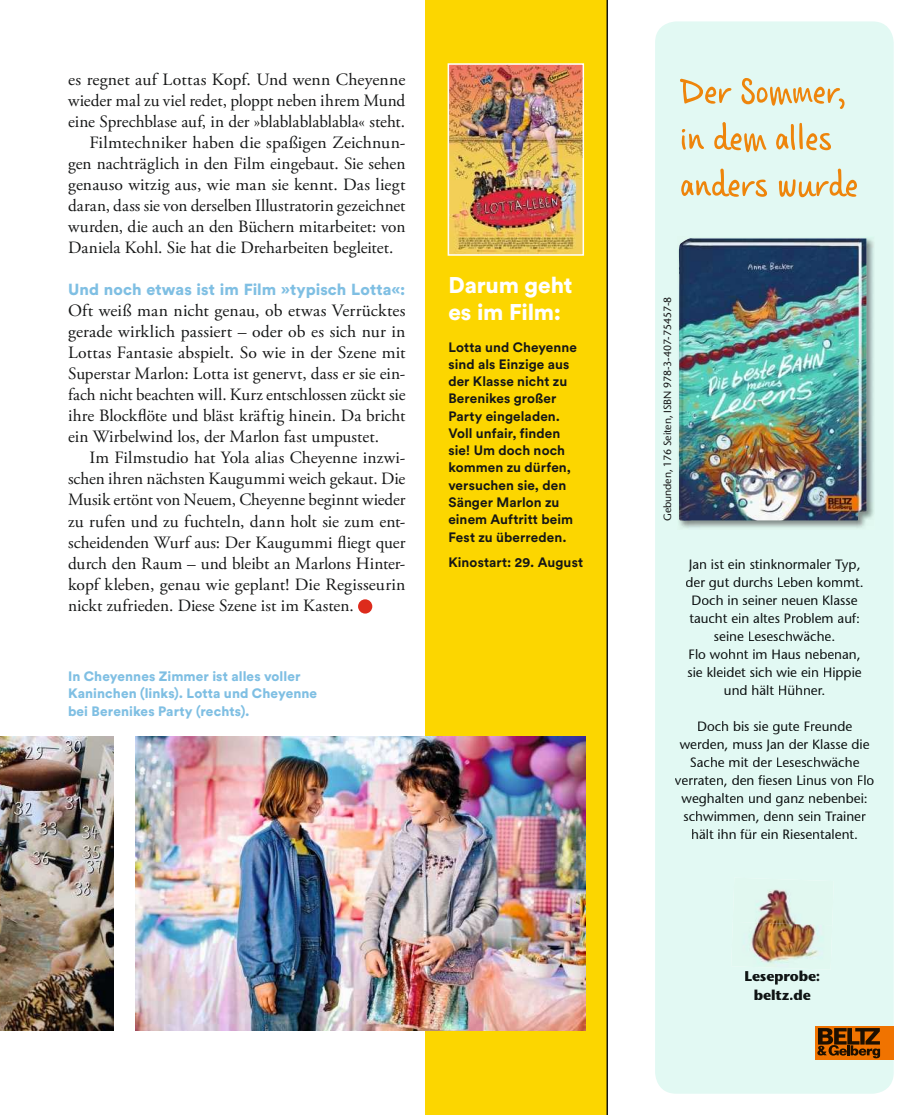
<style>
.page{position:relative;width:915px;height:1115px;background:#fff}
.page>*{position:absolute;margin:0;border:0;box-sizing:border-box;transform-origin:0 0}
.t1{font:51px/46.5px "Casino Hand";color:#ee850b}
.t2{font:900 22.5px/27px "Circular Std";letter-spacing:-.01em;color:#fff}
.t3{font:17.25px/21px "Zeit Garamond Pro";color:#151616;text-align:justify}
.t4{font:900 15.9px "Circular Std";letter-spacing:.005em;color:#7fbfe3}
.t5{font:700 14.1px/18.3px "Stone Sans";letter-spacing:-.01em;color:#0f1414;text-align:center}
.t6{font:13.5px/18px "Stone Sans";color:#0f1414;text-align:center}
.t7{font:700 13.5px/17.2px "Circular Std";letter-spacing:.005em;color:#151616}
.t8{font:900 13.5px/17.2px "Circular Std";letter-spacing:.005em;color:#7fbfe3}
.t9{font:10.5px "Stone Sans";letter-spacing:-.01em;color:#151616}
</style>
<div class="page">
<div style="left:426px;top:0;width:181px;height:1114px;background:#fcd600"></div>
<hr style="left:606px;top:0;width:1px;height:1114px;background:#151616">
<img style="left:135px;top:736px;width:450px;height:294px">
<img style="left:0;top:736px;width:113px;height:294px">
<img style="left:450px;top:66px;width:131px;height:187px">
<div style="left:447px;top:63px;width:137px;height:193px;border:2px solid #fff"></div>
<div style="left:358px;top:599px;width:14px;height:14px;background:#dd2b1c;border-radius:50%"></div>
<div style="left:655px;top:21px;width:238px;height:1072px;background:#e2f9f3"></div>
<div style="left:814px;top:1025px;width:79px;height:34px;background:#f07300"></div>
<svg style="left:817px;top:1028px;width:62px;height:29px"></svg>
<img style="left:732px;top:877px;width:101px;height:48px">
<img style="left:731px;top:921px;width:100px;height:48px">
<img style="left:677px;top:236px;width:197px;height:293px">
<img style="left:678px;top:238px;width:188px;height:282px">
<p class="t3" style="left:68px;top:70px;width:339px">es regnet auf Lottas Kopf. Und wenn Cheyenne</p>
<p class="t3" style="left:68px;top:91px;width:339px">wieder mal zu viel redet, ploppt neben ihrem Mund</p>
<p class="t3" style="left:68px;top:112px;width:338px">eine Sprechblase auf, in der »blablablablabla« steht.</p>
<p class="t3" style="left:89px;top:133px;width:317px">Filmtechniker haben die spaßigen Zeichnun-</p>
<p class="t3" style="left:68px;top:154px;width:339px">gen nachträglich in den Film eingebaut. Sie sehen</p>
<p class="t3" style="left:68px;top:175px;width:339px">genauso witzig aus, wie man sie kennt. Das liegt</p>
<p class="t3" style="left:68px;top:196px;width:339px">daran, dass sie von derselben Illustratorin gezeichnet</p>
<p class="t3" style="left:68px;top:217px;width:339px">wurden, die auch an den Büchern mitarbeitet: von</p>
<p class="t3" style="left:68px;top:238px;width:326px">Daniela Kohl. Sie hat die Dreharbeiten begleitet.</p>
<p class="t4" style="left:68px;top:279px;width:339px">Und noch etwas ist im Film »typisch Lotta«:</p>
<p class="t3" style="left:68px;top:301px;width:339px">Oft weiß man nicht genau, ob etwas Verrücktes gerade wirklich passiert – oder ob es sich nur in Lottas Fantasie abspielt. So wie in der Szene mit Superstar Marlon: Lotta ist genervt, dass er sie ein&shy;fach nicht beachten will. Kurz entschlossen zückt sie ihre Blockflöte und bläst kräftig hinein. Da bricht ein Wirbelwind los, der Marlon fast umpustet.</p>
<p class="t3" style="left:68px;top:448px;width:339px;text-indent:21px">Im Filmstudio hat Yola alias Cheyenne inzwi&shy;schen ihren nächsten Kaugummi weich gekaut. Die Musik ertönt von Neuem, Cheyenne beginnt wieder zu rufen und zu fuchteln, dann holt sie zum ent&shy;scheidenden Wurf aus: Der Kaugummi fliegt quer durch den Raum – und bleibt an Marlons Hinter&shy;kopf kleben, genau wie geplant! Die Regisseurin nickt zufrieden. Diese Szene ist im Kasten.</p>
<p class="t8" style="left:68px;top:667px;width:250px">In Cheyennes Zimmer ist alles voller<br>Kaninchen (links). Lotta und Cheyenne bei Berenikes Party (rechts).</p>
<h2 class="t2" style="left:448px;top:270px;width:126px">Darum geht es im Film:</h2>
<p class="t7" style="left:448px;top:338px;width:130px">Lotta und Cheyenne sind als Einzige aus der Klasse nicht zu<br>Berenikes großer<br>Party eingeladen.<br>Voll unfair, finden sie! Um doch noch kommen zu dürfen, versuchen sie, den<br>Sänger Marlon zu einem Auftritt beim<br>Fest zu überreden.</p>
<p class="t7" style="left:448px;top:553px;width:136px">Kinostart: 29. August</p>
<h1 class="t1" style="left:680px;top:69px;width:179px">Der Sommer, in dem alles anders wurde</h1>
<p class="t9" style="left:661px;top:520px;width:225px;rotate:-90deg">Gebunden, 176 Seiten, ISBN 978-3-407-75457-8</p>
<p class="t6" style="left:685px;top:554px;width:180px">Jan ist ein stinknormaler Typ, der gut durchs Leben kommt.<br>Doch in seiner neuen Klasse taucht ein altes Problem auf: seine Leseschwäche.<br>Flo wohnt im Haus nebenan, sie kleidet sich wie ein Hippie und hält Hühner.</p>
<p class="t6" style="left:674px;top:716px;width:201px">Doch bis sie gute Freunde werden, muss Jan der Klasse die<br>Sache mit der Leseschwäche verraten, den fiesen Linus von Flo weghalten und ganz nebenbei: schwimmen, denn sein Trainer hält ihn für ein Riesentalent.</p>
<p class="t5" style="left:744px;top:966px;width:78px">Leseprobe: beltz.de</p>
</div>
